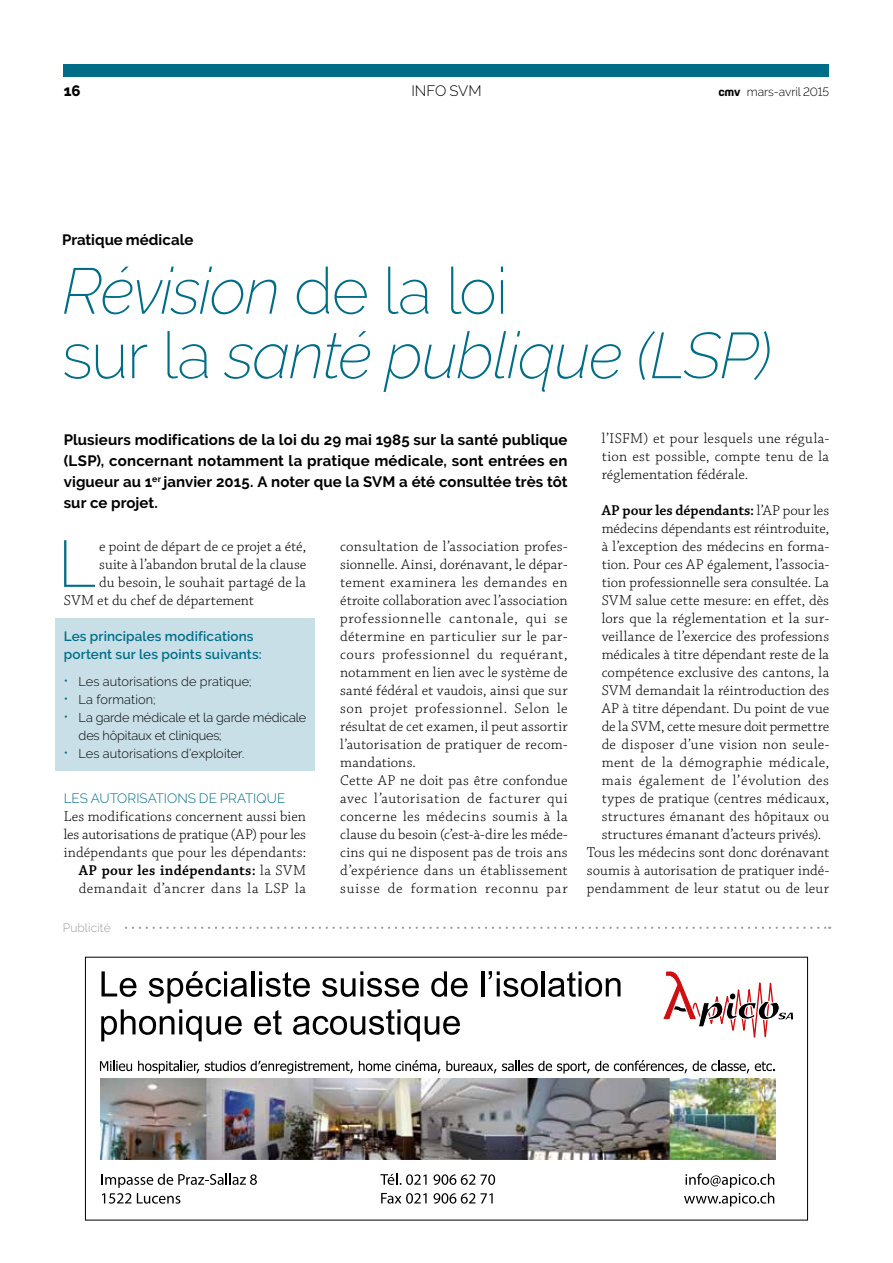
<style>
.page{position:relative;width:893px;height:1263px;background:#fff}
.page>*{position:absolute;margin:0;border:0;box-sizing:border-box;transform-origin:0 0}
.t1{font:200 65.7px "Raleway";color:#006d88}
.t2{font:italic 200 64.5px/64.5px "Raleway";letter-spacing:-.02em;color:#006d88}
.t3{font:300 15px/18px "Chaparral Pro";letter-spacing:.015em;color:#000;text-align:right}
.t4{font:700 15px/21px "Raleway";letter-spacing:.01em;color:#000;text-align:justify}
.t5{font:300 15px "Chaparral Pro";letter-spacing:-.01em;color:#000}
.t6{font:600 15px "Chaparral Pro";color:#000}
.t7{font:300 15px "Chaparral Pro";letter-spacing:.035em;color:#000}
.t8{font:300 15px "Raleway";color:#000}
.t9{font:800 15px "Raleway";color:#000}
.t10{font:600 13.5px/18px "Raleway";letter-spacing:.01em;color:#006d88}
.t11{font:300 13.5px "Raleway";letter-spacing:.005em;color:#006d88}
.t12{font:300 12.75px/18px "Raleway";letter-spacing:-.005em;color:#000}
.t13{font:300 12px "Raleway";letter-spacing:-.005em;color:#000}
.t14{font:300 12px "Raleway";letter-spacing:.005em;color:#9c9c9d}
.s1{font-family:"Idealista";font-weight:700}
.s2{font-style:normal}
.s3{color:#006d88}
.s4{font-weight:600}
.s5{font-weight:300}
</style>
<div class="page">
<div style="left:55px;top:618px;width:260px;height:153px;background:#c8dfe7"></div>
<div style="left:64px;top:64px;width:765px;height:13px;background:#006d88"></div>
<svg style="left:125px;top:927px;width:705px;height:2px"></svg>
<img style="left:101px;top:1078px;width:674px;height:81px">
<svg style="left:101px;top:1173px;width:156px;height:31px"></svg>
<svg style="left:434px;top:1174px;width:61px;height:11px"></svg>
<svg style="left:381px;top:1193px;width:46px;height:11px"></svg>
<svg style="left:434px;top:1193px;width:59px;height:11px"></svg>
<svg style="left:380px;top:1173px;width:47px;height:12px"></svg>
<svg style="left:684px;top:1173px;width:90px;height:33px"></svg>
<svg style="left:101px;top:971px;width:35px;height:26px"></svg>
<svg style="left:149px;top:971px;width:98px;height:32px"></svg>
<hr style="left:251px;top:971px;width:3px;height:25px;background:#000">
<svg style="left:259px;top:971px;width:51px;height:26px"></svg>
<svg style="left:322px;top:971px;width:97px;height:26px"></svg>
<svg style="left:431px;top:971px;width:37px;height:26px"></svg>
<hr style="left:481px;top:971px;width:3px;height:25px;background:#000">
<svg style="left:488px;top:971px;width:50px;height:26px"></svg>
<hr style="left:541px;top:971px;width:3px;height:25px;background:#000">
<svg style="left:548px;top:971px;width:72px;height:26px"></svg>
<svg style="left:101px;top:1009px;width:141px;height:32px"></svg>
<svg style="left:254px;top:1010px;width:28px;height:25px"></svg>
<svg style="left:293px;top:1009px;width:167px;height:32px"></svg>
<svg style="left:100px;top:1061px;width:32px;height:10px"></svg>
<svg style="left:138px;top:1061px;width:61px;height:13px"></svg>
<svg style="left:205px;top:1061px;width:148px;height:13px"></svg>
<svg style="left:359px;top:1060px;width:81px;height:13px"></svg>
<svg style="left:446px;top:1060px;width:241px;height:14px"></svg>
<svg style="left:693px;top:1061px;width:56px;height:12px"></svg>
<svg style="left:755px;top:1061px;width:20px;height:10px"></svg>
<svg style="left:663px;top:971px;width:130px;height:67px"></svg>
<p class="t9" style="left:64px;top:82px;width:18px">16</p>
<p class="t8" style="left:411px;top:82px;width:10px">info</p>
<p class="t8" style="left:449px;top:82px;width:34px">SVM</p>
<p class="t13" style="left:719px;top:85px;width:112px"><span class="s1">cmv</span> mars-avril 2015</p>
<p class="t4" style="left:62px;top:229px;width:133px">Pratique médicale</p>
<h2 class="t2" style="left:62px;top:258px;width:711px">Révision <span class="s2">de la loi<br>sur la</span> santé publique (LSP)</h2>
<p class="t4" style="left:64px;top:429px;width:505px">Plusieurs modifications de la loi du 29 mai 1985 sur la santé publique (LSP), concernant notamment la pratique médicale, sont entrées en vigueur au 1<sup>er</sup> janvier 2015. A noter que la SVM</p>
<p class="t4" style="left:399px;top:471px;width:170px">a été consultée très tôt</p>
<p class="t4" style="left:64px;top:492px;width:96px">sur ce projet.</p>
<h1 class="t1" style="left:58px;top:525px;width:40px">L</h1>
<p class="t3" style="left:99px;top:538px;width:208px">e point de départ de ce projet a été,</p>
<p class="t3" style="left:99px;top:556px;width:209px">suite à l’abandon brutal de la clause</p>
<p class="t3" style="left:99px;top:574px;width:208px">du besoin, le souhait partagé de la</p>
<p class="t3" style="left:64px;top:592px;width:192px">SVM et du chef de département</p>
<p class="t10" style="left:64px;top:627px;width:200px">Les principales modifications portent sur les points suivants:</p>
<p class="t12" style="left:64px;top:672px;width:189px"><span class="s3">•</span> Les autorisations de pratique;</p>
<p class="t12" style="left:64px;top:690px;width:93px"><span class="s3">•</span> La formation;</p>
<p class="t12" style="left:79px;top:708px;width:229px;text-indent:-15px"><span class="s3">•</span> La garde médicale et la garde médicale des hôpitaux et cliniques;</p>
<p class="t12" style="left:64px;top:744px;width:182px"><span class="s3">•</span> Les autorisations d’exploiter.</p>
<p class="t11" style="left:64px;top:790px;width:223px">Les autor isations de pratique</p>
<p class="t3" style="left:64px;top:808px;width:244px">Les modifications concernent aussi bien les autorisations de pratique (AP) pour les indépendants que pour les dépendants:<br><span class="s4">AP pour les indépendants:</span> la SVM demandait d’ancrer dans la LSP la</p>
<p class="t14" style="left:63px;top:921px;width:49px">Publicité</p>
<p class="t3" style="left:340px;top:538px;width:229px;text-align:left">consultation de l’association profes&shy;sionnelle. Ainsi, dorénavant, le dépar&shy;tement examinera les demandes en étroite collaboration avec l’association professionnelle cantonale, qui se détermine en particulier sur le par&shy;cours professionnel du requérant, notamment en lien avec le système de santé fédéral et vaudois, ainsi que sur son projet professionnel. Selon le résultat de cet examen, il peut assortir l’autorisation de pratiquer de recom&shy;mandations.<br>Cette AP ne doit pas être confondue avec l’autorisation de facturer qui concerne les médecins soumis à la clause du besoin (c’est-à-dire les méde&shy;cins qui ne disposent pas de trois ans d’expérience dans un établissement suisse de formation reconnu par</p>
<p class="t3" style="left:602px;top:430px;width:229px;text-align:justify">l’ISFM) et pour lesquels une régula&shy;tion est possible, compte tenu de la réglementation fédérale.</p>
<p class="t6" style="left:602px;top:501px;width:229px">AP pour les dépendants: <span class="s5">l’AP pour les</span></p>
<p class="t3" style="left:602px;top:520px;width:229px">médecins dépendants est réintroduite,</p>
<p class="t3" style="left:602px;top:538px;width:229px">à l’exception des médecins en forma-</p>
<p class="t3" style="left:602px;top:556px;width:229px">tion. Pour ces AP également, l’associa-</p>
<p class="t3" style="left:602px;top:574px;width:229px">tion professionnelle sera consultée. La</p>
<p class="t3" style="left:602px;top:592px;width:229px">SVM salue cette mesure: en effet, dès</p>
<p class="t3" style="left:602px;top:610px;width:229px">lors que la réglementation et la sur-</p>
<p class="t3" style="left:602px;top:628px;width:229px">veillance de l’exercice des professions</p>
<p class="t3" style="left:602px;top:646px;width:229px">médicales à titre dépendant reste de la</p>
<p class="t3" style="left:602px;top:664px;width:229px">compétence exclusive des cantons, la</p>
<p class="t3" style="left:602px;top:682px;width:229px">SVM demandait la réintroduction des</p>
<p class="t3" style="left:602px;top:700px;width:229px">AP à titre dépendant. Du point de vue</p>
<p class="t5" style="left:602px;top:718px;width:229px">de la SVM, cette mesure doit permettre</p>
<p class="t3" style="left:602px;top:736px;width:229px">de disposer d’une vision non seule-</p>
<p class="t3" style="left:602px;top:754px;width:229px">ment de la démographie médicale,</p>
<p class="t7" style="left:602px;top:772px;width:229px">mais également de l’évolution des</p>
<p class="t3" style="left:602px;top:790px;width:229px">types de pratique (centres médicaux,</p>
<p class="t3" style="left:602px;top:808px;width:229px">structures émanant des hôpitaux ou</p>
<p class="t3" style="left:602px;top:826px;width:221px">structures émanant d’acteurs privés).</p>
<p class="t3" style="left:587px;top:844px;width:244px">Tous les médecins sont donc dorénavant</p>
<p class="t3" style="left:587px;top:862px;width:244px">soumis à autorisation de pratiquer indé-</p>
<p class="t3" style="left:587px;top:880px;width:244px">pendamment de leur statut ou de leur</p>
</div>
